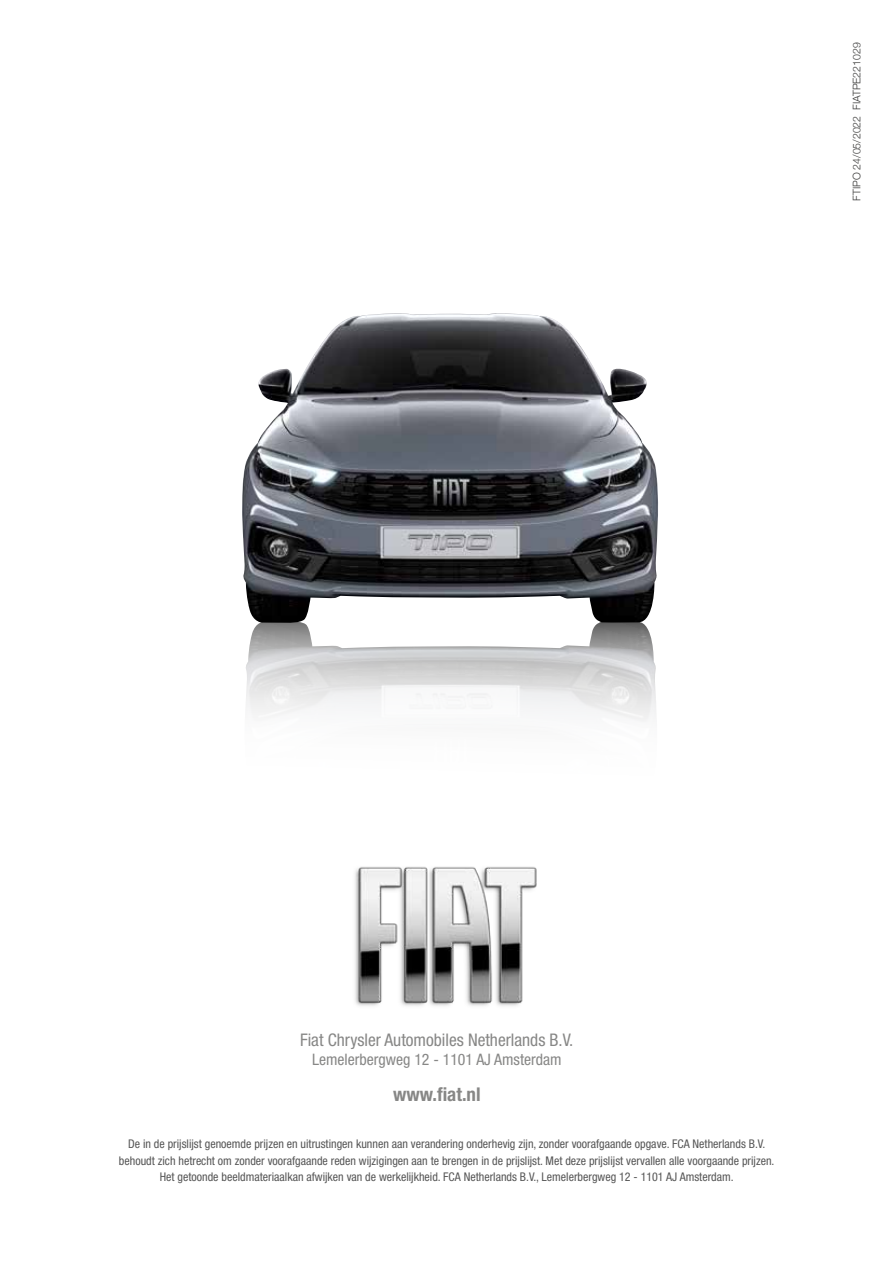
<style>
.page{position:relative;width:893px;height:1263px;background:#fff}
.page>*{position:absolute;margin:0;border:0;box-sizing:border-box;transform-origin:0 0}
.t1{font:700 condensed 19.05px "Helvetica Neue LT Std";color:#878786}
.t2{font:condensed 17.4px "Helvetica Neue LT Std";color:#878786}
.t3{font:condensed 15.9px "Helvetica Neue LT Std";color:#878786}
.t4{font:condensed 12px/16.5px "Helvetica Neue LT Std";color:#565656;text-align:center}
.t5{font:300 10.5px "Helvetica Neue";color:#3b3b3a}
</style>
<div class="page">
<img style="left:355px;top:866px;width:182px;height:140px">
<img style="left:242px;top:313px;width:416px;height:308px">
<img style="left:246px;top:621px;width:410px;height:101px">
<p class="t5" style="left:848px;top:201px;width:160px;rotate:-90deg">FTIPO 24/05/2022 FIATPE221029</p>
<h2 class="t2" style="left:300px;top:1030px;width:275px">Fiat Chrysler Automobiles Netherlands B.V.</h2>
<h3 class="t3" style="left:312px;top:1050px;width:251px">Lemelerbergweg 12 - 1101 AJ Amsterdam</h3>
<h1 class="t1" style="left:393px;top:1083px;width:89px">www.fiat.nl</h1>
<p class="t4" style="left:119px;top:1136px;width:657px">De in de prijslijst genoemde prijzen en uitrustingen kunnen aan verandering onderhevig zijn, zonder voorafgaande opgave. FCA Netherlands B.V. behoudt zich hetrecht om zonder voorafgaande reden wijzigingen aan te brengen in de prijslijst. Met deze prijslijst vervallen alle voorgaande prijzen.<br>Het getoonde beeldmateriaalkan afwijken van de werkelijkheid. FCA Netherlands B.V., Lemelerbergweg 12 - 1101 AJ Amsterdam.</p>
</div>
